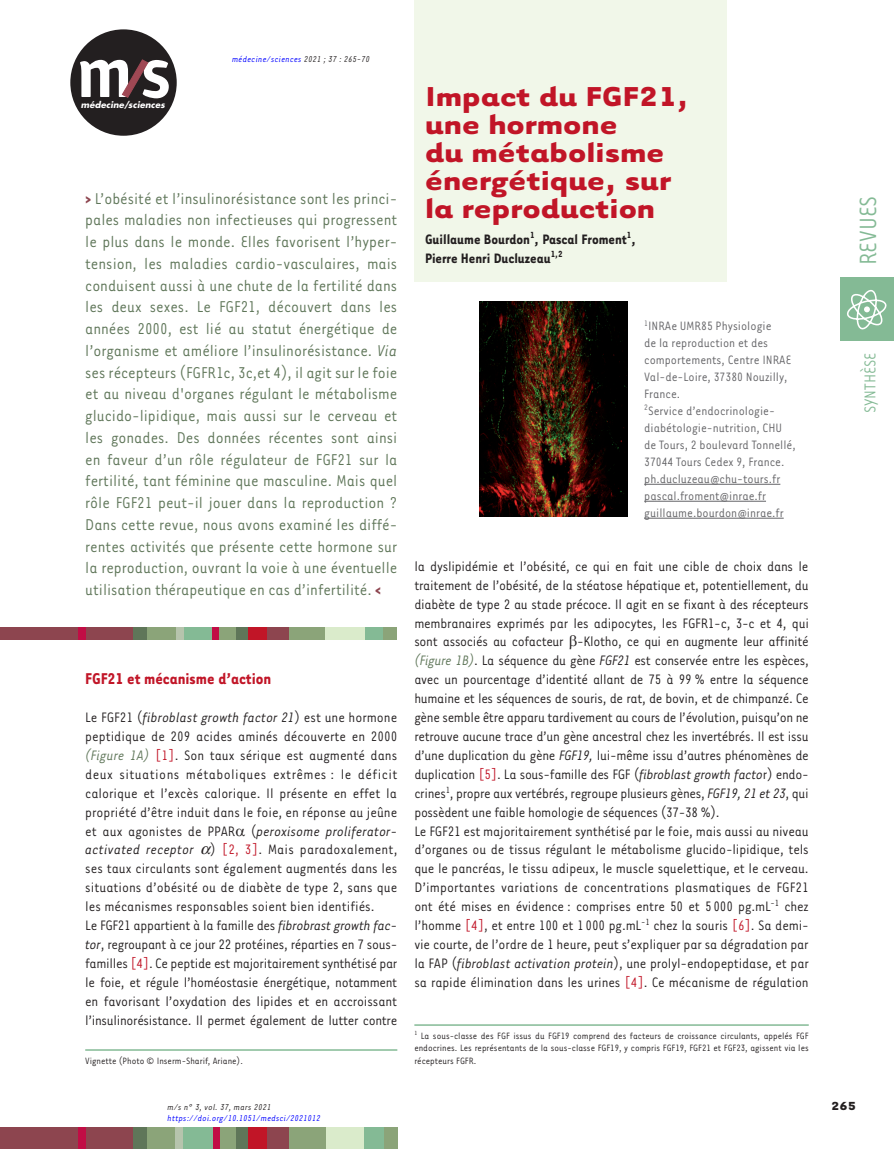
<style>
.page{position:relative;width:894px;height:1149px;background:#fff}
.page>*{position:absolute;margin:0;border:0;box-sizing:border-box;transform-origin:0 0}
.t1{font:700 31.5px/28.2px "Tarzana Wide";color:#c11527}
.t2{font:27px "Tarzana Narrow";color:#84ba95}
.t3{font:18px/21.8px "Tarzana Narrow";color:#5f7659;text-align:justify}
.t4{font:700 18px "Tarzana Narrow";color:#c11527}
.t5{font:18px "Tarzana Narrow";color:#84ba95}
.t6{font:15.75px/18.9px "Tarzana Narrow";letter-spacing:-.015em;color:#231f20}
.t7{font:700 15.75px/18.9px "Tarzana Narrow";color:#231f20}
.t8{font:13.95px/17px "Tarzana Narrow";color:#636366}
.t9{font:700 13.5px "Tarzana Wide";color:#231f20}
.t10{font:10.5px/12.6px "Tarzana Narrow";color:#231f20;text-align:justify}
.t11{font:italic 9.75px "Tarzana Narrow";letter-spacing:.025em;color:#00f}
.t12{font:italic 9.75px "Tarzana Narrow";letter-spacing:.025em;color:#231f20}
.t13{font:italic 700 8.55px "Futura";letter-spacing:.01em;color:#fff}
.s1{color:#231f20}
.s2{font-weight:700;color:#8d454f}
.s3{font-style:italic}
.s4{font-style:italic;color:#5f7659}
.s5{color:#c11527}
</style>
<div class="page">
<div style="left:0;top:1127px;width:134px;height:21px;background:#8d454f"></div>
<div style="left:235px;top:1127px;width:13px;height:21px;background:#5f7659"></div>
<div style="left:78px;top:1127px;width:7px;height:21px;background:#c10d45"></div>
<div style="left:133px;top:1127px;width:22px;height:21px;background:#5f7659"></div>
<div style="left:147px;top:1127px;width:30px;height:21px;background:#8ba479"></div>
<div style="left:175px;top:1127px;width:9px;height:21px;background:#b6c4ad"></div>
<div style="left:183px;top:1127px;width:30px;height:21px;background:#84ba95"></div>
<div style="left:217px;top:1127px;width:19px;height:21px;background:#8ba479"></div>
<div style="left:213px;top:1127px;width:6px;height:21px;background:#c10d45"></div>
<div style="left:248px;top:1127px;width:27px;height:21px;background:#c11527"></div>
<div style="left:287px;top:1127px;width:39px;height:21px;background:#8ba479"></div>
<div style="left:267px;top:1127px;width:21px;height:21px;background:#8d454f"></div>
<div style="left:326px;top:1127px;width:38px;height:21px;background:#daebcb"></div>
<div style="left:364px;top:1127px;width:20px;height:21px;background:#84ba95"></div>
<div style="left:383px;top:1127px;width:14px;height:21px;background:#8ba479"></div>
<div style="left:840px;top:277px;width:53px;height:63px;background:#84ba95"></div>
<svg style="left:847px;top:290px;width:39px;height:39px"></svg>
<div style="left:70px;top:29px;width:107px;height:107px;background:#231f20;border-radius:50%"></div>
<svg style="left:80px;top:60px;width:89px;height:38px"></svg>
<div style="left:414px;top:0;width:312px;height:281px;background:#f1f7e9"></div>
<div style="left:0;top:627px;width:134px;height:12px;background:#8d454f"></div>
<div style="left:133px;top:627px;width:17px;height:12px;background:#5f7659"></div>
<div style="left:235px;top:627px;width:13px;height:12px;background:#5f7659"></div>
<div style="left:147px;top:627px;width:29px;height:12px;background:#8ba479"></div>
<div style="left:181px;top:627px;width:32px;height:12px;background:#84ba95"></div>
<div style="left:364px;top:627px;width:20px;height:12px;background:#84ba95"></div>
<div style="left:217px;top:627px;width:19px;height:12px;background:#8ba479"></div>
<div style="left:383px;top:627px;width:14px;height:12px;background:#8ba479"></div>
<div style="left:287px;top:627px;width:38px;height:12px;background:#8ba479"></div>
<div style="left:325px;top:627px;width:39px;height:12px;background:#daebcb"></div>
<div style="left:176px;top:627px;width:7px;height:12px;background:#b6c4ad"></div>
<div style="left:78px;top:627px;width:7px;height:12px;background:#c10d45"></div>
<div style="left:213px;top:627px;width:6px;height:12px;background:#c10d45"></div>
<div style="left:248px;top:627px;width:27px;height:12px;background:#c11527"></div>
<div style="left:267px;top:627px;width:21px;height:12px;background:#8d454f"></div>
<hr style="left:414px;top:1024px;width:394px;height:1px;background:#84ba95">
<hr style="left:644px;top:484px;width:136px;height:1px;background:#636366">
<hr style="left:644px;top:501px;width:121px;height:1px;background:#636366">
<hr style="left:644px;top:518px;width:139px;height:1px;background:#636366">
<img style="left:479px;top:301px;width:148px;height:215px">
<hr style="left:85px;top:1049px;width:312px;height:1px;background:#84ba95">
<p class="t13" style="left:81px;top:99px;width:85px">médecine/sciences</p>
<p class="t11" style="left:232px;top:54px;width:139px">médecine/sciences <span class="s1">2021 ; 37 : 265-70</span></p>
<p class="t3" style="left:85px;top:186px;width:313px"><span class="s2">&gt;</span> L’obésité et l’insulinorésistance sont les princi&shy;pales maladies non infectieuses qui progressent le plus dans le monde. Elles favorisent l’hyper&shy;tension, les maladies cardio-vasculaires, mais conduisent aussi à une chute de la fertilité dans les deux sexes. Le FGF21, découvert dans les années 2000, est lié au statut énergétique de l’organisme et améliore l’insulinorésistance. <span class="s3">Via </span>ses récepteurs (FGFR1c, 3c,et 4), il agit sur le foie et au niveau d'organes régulant le métabolisme glucido-lipidique, mais aussi sur le cerveau et les gonades. Des données récentes sont ainsi en faveur d’un rôle régulateur de FGF21 sur la fertilité, tant féminine que masculine. Mais quel rôle FGF21 peut-il jouer dans la reproduction ?<br>Dans cette revue, nous avons examiné les diffé&shy;rentes activités que présente cette hormone sur la reproduction, ouvrant la voie à une éventuelle utilisation thérapeutique en cas d’infertilité. <span class="s2">&lt;</span></p>
<p class="t4" style="left:85px;top:667px;width:187px">FGF21 et mécanisme d’action</p>
<p class="t6" style="left:85px;top:707px;width:313px">Le FGF21 (<span class="s3">fibroblast growth factor 21</span>) est une hormone peptidique de 209 acides aminés découverte en 2000 <span class="s4">(Figure 1A)</span> <span class="s5">[1]</span>. Son taux sérique est augmenté dans deux situations métaboliques extrêmes : le déficit calorique et l’excès calorique. Il présente en effet la propriété d’être induit dans le foie, en réponse au jeûne et aux agonistes de PPAR (<span class="s3">peroxisome proliferator&shy;activated receptor</span> ) <span class="s5">[2, 3]</span>. Mais paradoxalement, ses taux circulants sont également augmentés dans les situations d’obésité ou de diabète de type 2, sans que les mécanismes responsables soient bien identifiés.<br>Le FGF21 appartient à la famille des <span class="s3">fibrobrast growth fac&shy;tor</span>, regroupant à ce jour 22 protéines, réparties en 7 sous&shy;familles <span class="s5">[4]</span>. Ce peptide est majoritairement synthétisé par le foie, et régule l’homéostasie énergétique, notamment en favorisant l’oxydation des lipides et en accroissant l’insulinorésistance. Il permet également de lutter contre</p>
<p class="t10" style="left:85px;top:1053px;width:159px">Vignette (Photo © Inserm-Sharif, Ariane).</p>
<p class="t12" style="left:167px;top:1100px;width:105px">m/s n° 3, vol. 37, mars 2021</p>
<p class="t11" style="left:167px;top:1112px;width:155px">https://doi.org/10.1051/medsci/2021012</p>
<h1 class="t1" style="left:425px;top:80px;width:264px">Impact du FGF21, une hormone<br>du métabolisme énergétique, sur la reproduction</h1>
<p class="t7" style="left:425px;top:229px;width:212px">Guillaume Bourdon<sup>1</sup>, Pascal Froment<sup>1</sup>,<br>Pierre Henri Ducluzeau<sup>1,2</sup></p>
<p class="t8" style="left:644px;top:317px;width:153px"><sup>1</sup>INRAe UMR85 Physiologie<br>de la reproduction et des comportements, Centre INRAE<br>Val-de-Loire, 37380 Nouzilly,<br>France.<br><sup>2</sup>Service d’endocrinologie&shy;diabétologie-nutrition, CHU de Tours, 2 boulevard Tonnellé,<br>37044 Tours Cedex 9, France. ph.ducluzeau@chu-tours.fr pascal.froment@inrae.fr guillaume.bourdon@inrae.fr</p>
<p class="t6" style="left:414px;top:556px;width:396px">la dyslipidémie et l’obésité, ce qui en fait une cible de choix dans le traitement de l’obésité, de la stéatose hépatique et, potentiellement, du diabète de type 2 au stade précoce. Il agit en se fixant à des récepteurs membranaires exprimés par les adipocytes, les FGFR1-c, 3-c et 4, qui sont associés au cofacteur -Klotho, ce qui en augmente leur affinité <span class="s4">(Figure 1B)</span>. La séquence du gène <span class="s3">FGF21</span> est conservée entre les espèces, avec un pourcentage d’identité allant de 75 à 99 % entre la séquence humaine et les séquences de souris, de rat, de bovin, et de chimpanzé. Ce gène semble être apparu tardivement au cours de l’évolution, puisqu’on ne retrouve aucune trace d’un gène ancestral chez les invertébrés. Il est issu d’une duplication du gène <span class="s3">FGF19,</span> lui-même issu d’autres phénomènes de duplication <span class="s5">[5]</span>. La sous-famille des FGF (<span class="s3">fibroblast growth facto</span>r) endo&shy;crines<sup>1</sup>, propre aux vertébrés, regroupe plusieurs gènes, <span class="s3">FGF19, 21 et 23</span>, qui possèdent une faible homologie de séquences (37-38 %).<br>Le FGF21 est majoritairement synthétisé par le foie, mais aussi au niveau d’organes ou de tissus régulant le métabolisme glucido-lipidique, tels que le pancréas, le tissu adipeux, le muscle squelettique, et le cerveau.<br>D’importantes variations de concentrations plasmatiques de FGF21 ont été mises en évidence : comprises entre 50 et 5 000 pg.mL<sup>-1</sup> chez l’homme <span class="s5">[4]</span>, et entre 100 et 1 000 pg.mL<sup>-1</sup> chez la souris <span class="s5">[6]</span>. Sa demi&shy;vie courte, de l’ordre de 1 heure, peut s’expliquer par sa dégradation par la FAP (<span class="s3">fibroblast activation protein</span>), une prolyl-endopeptidase, et par sa rapide élimination dans les urines <span class="s5">[4]</span>. Ce mécanisme de régulation</p>
<p class="t10" style="left:414px;top:1028px;width:396px"><sup>1</sup> La sous-classe des FGF issus du FGF19 comprend des facteurs de croissance circulants, appelés FGF endocrines. Les représentants de la sous-classe FGF19, y compris FGF19, FGF21 et FGF23, agissent via les récepteurs FGFR.</p>
<h2 class="t2" style="left:851px;top:265px;width:71px;rotate:-90deg">REVUES</h2>
<p class="t5" style="left:858px;top:413px;width:62px;rotate:-90deg">SYNTHÈSE</p>
<p class="t9" style="left:830px;top:1097px;width:26px">265</p>
</div>
